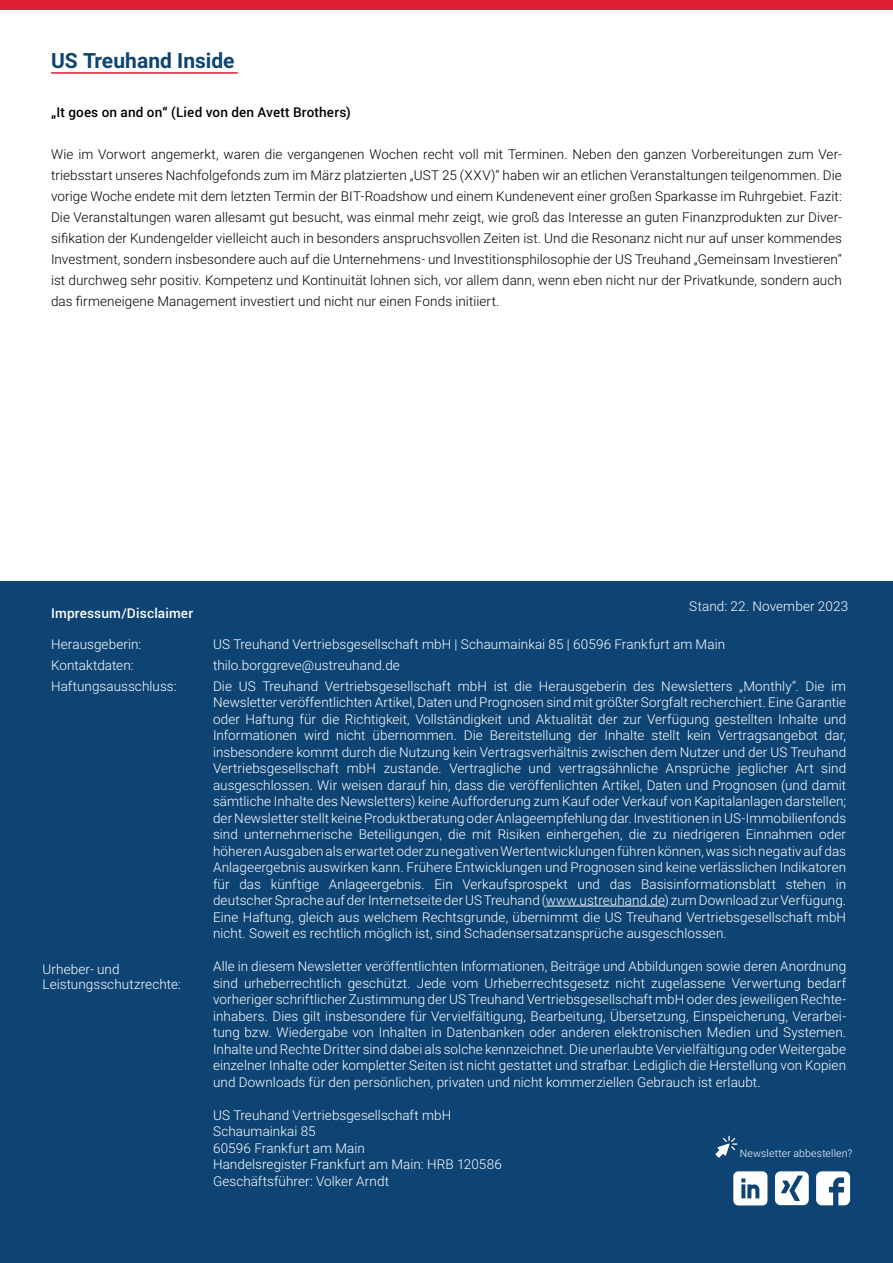
<style>
.page{position:relative;width:893px;height:1263px;background:#fff}
.page>*{position:absolute;margin:0;border:0;box-sizing:border-box;transform-origin:0 0}
.t1{font:700 21px "Roboto";color:#0d4474}
.t2{font:300 13.5px/16.5px "Roboto";letter-spacing:.005em;color:#fff;text-align:justify}
.t3{font:300 13.5px/21px "Roboto";letter-spacing:.005em;color:#000;text-align:justify}
.t4{font:500 13.5px "Roboto";letter-spacing:.015em;color:#000}
.t5{font:500 13.5px "Roboto";letter-spacing:.01em;color:#fff}
.t6{font:300 10.5px "Roboto";letter-spacing:.015em;color:#fff}
</style>
<div class="page">
<div style="left:0;top:0;width:893px;height:10px;background:#de1f34"></div>
<div style="left:0;top:582px;width:893px;height:681px;background:#0d4474"></div>
<hr style="left:546px;top:906px;width:119px;height:1px;background:#fff">
<svg style="left:816px;top:1171px;width:34px;height:34px"></svg>
<svg style="left:775px;top:1171px;width:34px;height:34px"></svg>
<svg style="left:733px;top:1171px;width:34px;height:34px"></svg>
<svg style="left:715px;top:1136px;width:22px;height:22px"></svg>
<hr style="left:51px;top:72px;width:187px;height:2px;background:#de1f34">
<h1 class="t1" style="left:51px;top:46px;width:185px">US Treuhand Inside</h1>
<p class="t4" style="left:51px;top:103px;width:301px">„It goes on and on“ (Lied von den Avett Brothers)</p>
<p class="t3" style="left:51px;top:144px;width:792px">Wie im Vorwort angemerkt, waren die vergangenen Wochen recht voll mit Terminen. Neben den ganzen Vorbereitungen zum Ver&shy;triebsstart unseres Nachfolgefonds zum im März platzierten „UST 25 (XXV)“ haben wir an etlichen Veranstaltungen teilgenommen. Die vorige Woche endete mit dem letzten Termin der BIT-Roadshow und einem Kundenevent einer großen Sparkasse im Ruhrgebiet. Fazit:<br>Die Veranstaltungen waren allesamt gut besucht, was einmal mehr zeigt, wie groß das Interesse an guten Finanzprodukten zur Diver&shy;sifikation der Kundengelder vielleicht auch in besonders anspruchsvollen Zeiten ist. Und die Resonanz nicht nur auf unser kommendes Investment, sondern insbesondere auch auf die Unternehmens- und Investitionsphilosophie der US Treuhand „Gemeinsam Investieren“ ist durchweg sehr positiv. Kompetenz und Kontinuität lohnen sich, vor allem dann, wenn eben nicht nur der Privatkunde, sondern auch das firmeneigene Management investiert und nicht nur einen Fonds initiiert.</p>
<p class="t2" style="left:689px;top:597px;width:161px">Stand: 22. November 2023</p>
<p class="t5" style="left:51px;top:604px;width:144px">Impressum/Disclaimer</p>
<p class="t2" style="left:51px;top:636px;width:92px">Herausgeberin:</p>
<p class="t2" style="left:213px;top:636px;width:514px">US Treuhand Vertriebsgesellschaft mbH | Schaumainkai 85 | 60596 Frankfurt am Main</p>
<p class="t2" style="left:51px;top:657px;width:84px">Kontaktdaten:</p>
<p class="t2" style="left:213px;top:657px;width:188px">thilo.borggreve@ustreuhand.de</p>
<p class="t2" style="left:51px;top:677px;width:127px">Haftungsausschluss:</p>
<p class="t2" style="left:213px;top:677px;width:635px">Die US Treuhand Vertriebsgesellschaft mbH ist die Herausgeberin des Newsletters „Monthly“. Die im Newsletter veröffentlichten Artikel, Daten und Prognosen sind mit größter Sorgfalt recherchiert. Eine Garantie oder Haftung für die Richtigkeit, Vollständigkeit und Aktualität der zur Verfügung gestellten Inhalte und Informationen wird nicht übernommen. Die Bereitstellung der Inhalte stellt kein Vertragsangebot dar, insbesondere kommt durch die Nutzung kein Vertragsverhältnis zwischen dem Nutzer und der US Treuhand Vertriebsgesellschaft mbH zustande. Vertragliche und vertragsähnliche Ansprüche jeglicher Art sind ausgeschlossen. Wir weisen darauf hin, dass die veröffenlichten Artikel, Daten und Prognosen (und damit sämtliche Inhalte des Newsletters) keine Aufforderung zum Kauf oder Verkauf von Kapitalanlagen darstellen; der Newsletter stellt keine Produktberatung oder Anlageempfehlung dar. Investitionen in US-Immobilienfonds sind unternehmerische Beteiligungen, die mit Risiken einhergehen, die zu niedrigeren Einnahmen oder höheren Ausgaben als erwartet oder zu negativen Wertentwicklungen führen können, was sich negativ auf das Anlageergebnis auswirken kann. Frühere Entwicklungen und Prognosen sind keine verlässlichen Indikatoren für das künftige Anlageergebnis. Ein Verkaufsprospekt und das Basisinformationsblatt stehen in deutscher Sprache auf der Internetseite der US Treuhand (www.ustreuhand.de) zum Download zur Verfügung.<br>Eine Haftung, gleich aus welchem Rechtsgrunde, übernimmt die US Treuhand Vertriebsgesellschaft mbH nicht. Soweit es rechtlich möglich ist, sind Schadensersatzansprüche ausgeschlossen.</p>
<p class="t2" style="left:213px;top:957px;width:635px">Alle in diesem Newsletter veröffentlichten Informationen, Beiträge und Abbildungen sowie deren Anordnung sind urheberrechtlich geschützt. Jede vom Urheberrechtsgesetz nicht zugelassene Verwertung bedarf vorheriger schriftlicher Zustimmung der US Treuhand Vertriebsgesellschaft mbH oder des jeweiligen Rechte&shy;inhabers. Dies gilt insbesondere für Vervielfältigung, Bearbeitung, Übersetzung, Einspeicherung, Verarbei&shy;tung bzw. Wiedergabe von Inhalten in Datenbanken oder anderen elektronischen Medien und Systemen.<br>Inhalte und Rechte Dritter sind dabei als solche kennzeichnet. Die unerlaubte Vervielfältigung oder Weitergabe einzelner Inhalte oder kompletter Seiten ist nicht gestattet und strafbar. Lediglich die Herstellung von Kopien und Downloads für den persönlichen, privaten und nicht kommerziellen Gebrauch ist erlaubt.</p>
<p class="t2" style="left:213px;top:1106px;width:290px;text-align:left">US Treuhand Vertriebsgesellschaft mbH<br>Schaumainkai 85<br>60596 Frankfurt am Main<br>Handelsregister Frankfurt am Main: HRB 120586<br>Geschäftsführer: Volker Arndt</p>
<p class="t2" style="left:43px;top:961px;width:140px;line-height:15px">Urheber- und<br>Leistungsschutzrechte:</p>
<p class="t6" style="left:740px;top:1146px;width:114px">Newsletter abbestellen?</p>
</div>
